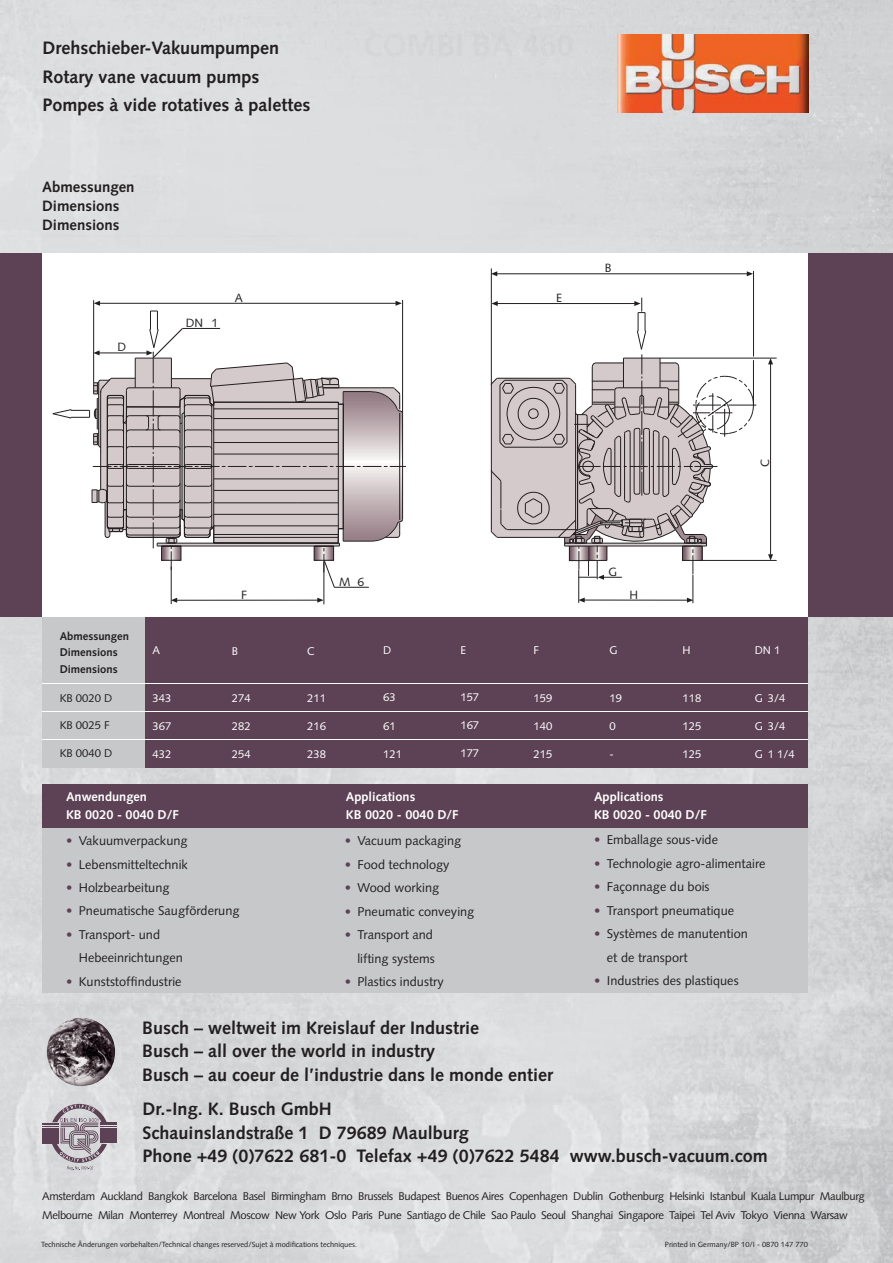
<style>
.page{position:relative;width:893px;height:1263px;background:#fff}
.page>*{position:absolute;margin:0;border:0;box-sizing:border-box;transform-origin:0 0}
.t1{font:700 18px/23.4px "Syntax";color:#231f20}
.t2{font:700 15px/18.8px "Syntax";color:#231f20}
.t3{font:12.75px/23.5px "Syntax";color:#231f20}
.t4{font:700 12.75px/18px "Syntax";color:#fff}
.t5{font:12px "Syntax";color:#231f20}
.t6{font:11.25px/18.8px "Syntax";letter-spacing:-.03em;color:#231f20}
.t7{font:11.25px "Syntax";color:#fff}
.t8{font:700 11.25px/16.5px "Syntax";color:#231f20}
.t9{font:7.5px "Syntax";color:#231f20}
.s1{color:#5d4255}
</style>
<div class="page">
<img style="left:0;top:0;width:893px;height:1263px">
<div style="left:0;top:253px;width:893px;height:364px;background:#5d4255"></div>
<div style="left:42px;top:253px;width:766px;height:364px;background:#fff"></div>
<div style="left:144px;top:617px;width:664px;height:151px;background:#5d4255"></div>
<div style="left:43px;top:617px;width:102px;height:151px;background:#c6c8ca"></div>
<hr style="left:42px;top:683px;width:766px;height:1px;background:#fff">
<hr style="left:43px;top:739px;width:765px;height:1px;background:#fff">
<hr style="left:43px;top:711px;width:765px;height:1px;background:#fff">
<img style="left:617px;top:35px;width:191px;height:77px">
<svg style="left:42px;top:1104px;width:75px;height:66px;background:#b0a7af"></svg>
<img style="left:47px;top:1017px;width:68px;height:69px;border-radius:50%">
<div style="left:42px;top:784px;width:765px;height:47px;background:#5d4255"></div>
<div style="left:42px;top:828px;width:765px;height:165px;background:#c6c8ca"></div>
<hr style="left:770px;top:364px;width:1px;height:191px;background:#231f20">
<svg style="left:768px;top:554px;width:5px;height:6px"></svg>
<svg style="left:768px;top:359px;width:5px;height:5px"></svg>
<hr style="left:177px;top:600px;width:141px;height:1px;background:#231f20">
<hr style="left:491px;top:269px;width:1px;height:116px;background:#231f20">
<hr style="left:711px;top:560px;width:65px;height:1px;background:#231f20">
<hr style="left:660px;top:358px;width:116px;height:1px;background:#231f20">
<svg style="left:172px;top:598px;width:5px;height:5px"></svg>
<svg style="left:317px;top:598px;width:6px;height:5px"></svg>
<hr style="left:323px;top:562px;width:1px;height:42px;background:#231f20">
<hr style="left:171px;top:567px;width:1px;height:37px;background:#231f20">
<hr style="left:402px;top:300px;width:1px;height:113px;background:#231f20">
<hr style="left:93px;top:300px;width:1px;height:83px;background:#231f20">
<hr style="left:497px;top:273px;width:250px;height:1px;background:#231f20">
<svg style="left:491px;top:271px;width:6px;height:5px"></svg>
<svg style="left:747px;top:271px;width:6px;height:5px"></svg>
<hr style="left:753px;top:271px;width:1px;height:85px;background:#231f20">
<svg style="left:490px;top:298px;width:266px;height:305px"></svg>
<hr style="left:592px;top:367px;width:1px;height:38px;background:#231f20">
<svg style="left:52px;top:301px;width:354px;height:287px"></svg>
<h1 class="t1" style="left:42px;top:35px;width:269px;line-height:28.5px">Drehschieber-Vakuumpumpen<br>Rotary vane vacuum pumps<br>Pompes à vide rotatives à palettes</h1>
<p class="t2" style="left:42px;top:179px;width:94px">Abmessungen<br>Dimensions<br>Dimensions</p>
<p class="t5" style="left:117px;top:342px;width:10px">D</p>
<p class="t5" style="left:186px;top:318px;width:34px">DN 1</p>
<p class="t5" style="left:235px;top:293px;width:10px">A</p>
<p class="t8" style="left:60px;top:629px;width:71px">Abmessungen<br>Dimensions<br>Dimensions</p>
<p class="t6" style="left:60px;top:689px;width:54px">KB 0020 D</p>
<p class="t6" style="left:60px;top:717px;width:52px">KB 0025 F</p>
<p class="t6" style="left:60px;top:745px;width:54px">KB 0040 D</p>
<p class="t7" style="left:153px;top:646px;width:9px">A</p>
<p class="t7" style="left:153px;top:693px;width:20px">343</p>
<p class="t7" style="left:153px;top:722px;width:20px">367</p>
<p class="t7" style="left:153px;top:750px;width:20px">432</p>
<p class="t5" style="left:241px;top:590px;width:7px">F</p>
<p class="t7" style="left:232px;top:646px;width:8px">B</p>
<p class="t7" style="left:232px;top:694px;width:20px">274</p>
<p class="t7" style="left:232px;top:722px;width:20px">282</p>
<p class="t7" style="left:232px;top:750px;width:20px">254</p>
<p class="t5" style="left:339px;top:577px;width:27px">M 6</p>
<p class="t7" style="left:307px;top:646px;width:9px">C</p>
<p class="t7" style="left:307px;top:694px;width:20px">211</p>
<p class="t7" style="left:307px;top:722px;width:20px">216</p>
<p class="t7" style="left:307px;top:750px;width:20px">238</p>
<p class="t7" style="left:383px;top:645px;width:10px">D</p>
<p class="t7" style="left:383px;top:693px;width:14px">63</p>
<p class="t7" style="left:383px;top:721px;width:14px">61</p>
<p class="t7" style="left:383px;top:749px;width:20px">121</p>
<p class="t5" style="left:556px;top:293px;width:7px">E</p>
<p class="t5" style="left:605px;top:263px;width:8px">B</p>
<p class="t7" style="left:460px;top:645px;width:7px">E</p>
<p class="t7" style="left:460px;top:693px;width:20px">157</p>
<p class="t7" style="left:460px;top:721px;width:20px">167</p>
<p class="t7" style="left:460px;top:749px;width:20px">177</p>
<p class="t7" style="left:534px;top:646px;width:7px">F</p>
<p class="t7" style="left:534px;top:693px;width:20px">159</p>
<p class="t7" style="left:534px;top:722px;width:20px">140</p>
<p class="t7" style="left:534px;top:750px;width:20px">215</p>
<p class="t5" style="left:609px;top:567px;width:10px">G</p>
<p class="t5" style="left:629px;top:590px;width:10px">H</p>
<p class="t7" style="left:609px;top:646px;width:10px">G</p>
<p class="t7" style="left:609px;top:693px;width:14px">19</p>
<p class="t7" style="left:609px;top:721px;width:8px">0</p>
<p class="t7" style="left:609px;top:749px;width:6px">-</p>
<p class="t7" style="left:682px;top:646px;width:10px">H</p>
<p class="t7" style="left:682px;top:693px;width:20px">118</p>
<p class="t7" style="left:682px;top:721px;width:20px">125</p>
<p class="t7" style="left:682px;top:749px;width:20px">125</p>
<p class="t5" style="left:760px;top:467px;width:10px;rotate:-90deg">C</p>
<p class="t7" style="left:755px;top:646px;width:27px">DN 1</p>
<p class="t7" style="left:755px;top:693px;width:32px">G 3/4</p>
<p class="t7" style="left:755px;top:721px;width:32px">G 3/4</p>
<p class="t7" style="left:755px;top:749px;width:41px">G 1 1/4</p>
<p class="t4" style="left:66px;top:789px;width:114px">Anwendungen<br>KB 0020 - 0040 D/F</p>
<p class="t4" style="left:594px;top:789px;width:114px">Applications<br>KB 0020 - 0040 D/F</p>
<p class="t3" style="left:594px;top:829px;width:125px"><span class="s1">•</span> Emballage sous-vide</p>
<p class="t3" style="left:594px;top:853px;width:173px"><span class="s1">•</span> Technologie agro-alimentaire</p>
<p class="t3" style="left:594px;top:876px;width:117px"><span class="s1">•</span> Façonnage du bois</p>
<p class="t3" style="left:594px;top:900px;width:142px"><span class="s1">•</span> Transport pneumatique</p>
<p class="t3" style="left:607px;top:923px;width:143px;text-indent:-13px"><span class="s1">•</span> Systèmes de manutention et de transport</p>
<p class="t3" style="left:594px;top:970px;width:146px"><span class="s1">•</span> Industries des plastiques</p>
<p class="t4" style="left:346px;top:789px;width:114px">Applications<br>KB 0020 - 0040 D/F</p>
<p class="t3" style="left:66px;top:830px;width:123px"><span class="s1">•</span> Vakuumverpackung</p>
<p class="t3" style="left:66px;top:854px;width:123px"><span class="s1">•</span> Lebensmitteltechnik</p>
<p class="t3" style="left:66px;top:877px;width:105px"><span class="s1">•</span> Holzbearbeitung</p>
<p class="t3" style="left:66px;top:901px;width:175px"><span class="s1">•</span> Pneumatische Saugförderung</p>
<p class="t3" style="left:79px;top:924px;width:106px;text-indent:-13px"><span class="s1">•</span> Transport- und<br>Hebeeinrichtungen</p>
<p class="t3" style="left:66px;top:971px;width:117px"><span class="s1">•</span> Kunststoffindustrie</p>
<p class="t3" style="left:345px;top:830px;width:118px"><span class="s1">•</span> Vacuum packaging</p>
<p class="t3" style="left:345px;top:854px;width:106px"><span class="s1">•</span> Food technology</p>
<p class="t3" style="left:345px;top:877px;width:96px"><span class="s1">•</span> Wood working</p>
<p class="t3" style="left:345px;top:901px;width:131px"><span class="s1">•</span> Pneumatic conveying</p>
<p class="t3" style="left:345px;top:924px;width:91px;text-align:right"><span class="s1">•</span> Transport and lifting systems</p>
<p class="t3" style="left:345px;top:971px;width:101px"><span class="s1">•</span> Plastics industry</p>
<h1 class="t1" style="left:142px;top:1018px;width:413px">Busch – weltweit im Kreis lauf der Industrie<br>Busch – all over the world in industry<br>Busch – au coeur de l’industrie dans le monde entier</h1>
<h1 class="t1" style="left:143px;top:1099px;width:627px">Dr.-Ing. K. Busch GmbH<br>Schauinslandstraße 1 D 79689 Maulburg<br>Phone +49 (0)7622 681-0 Telefax +49 (0)7622 5484 www.busch-vacuum.com</h1>
<p class="t6" style="left:42px;top:1188px;width:824px">Amsterdam Auckland Bangkok Barcelona Basel Birmingham Brno Brussels Budapest Buenos Aires Copenhagen Dublin Gothenburg Helsinki Istanbul Kuala Lumpur Maulburg<br>Melbourne Milan Monterrey Montreal Moscow New York Oslo Paris Pune Santiago de Chile Sao Paulo Seoul Shanghai Singapore Taipei Tel Aviv Tokyo Vienna Warsaw</p>
<p class="t9" style="left:41px;top:1241px;width:318px">Technische Änderungen vorbehalten/Technical changes reserved/Sujet à modifications techniques.</p>
<p class="t9" style="left:665px;top:1241px;width:144px">Printed in Germany/BP 10/I - 0870 147 770</p>
</div>
